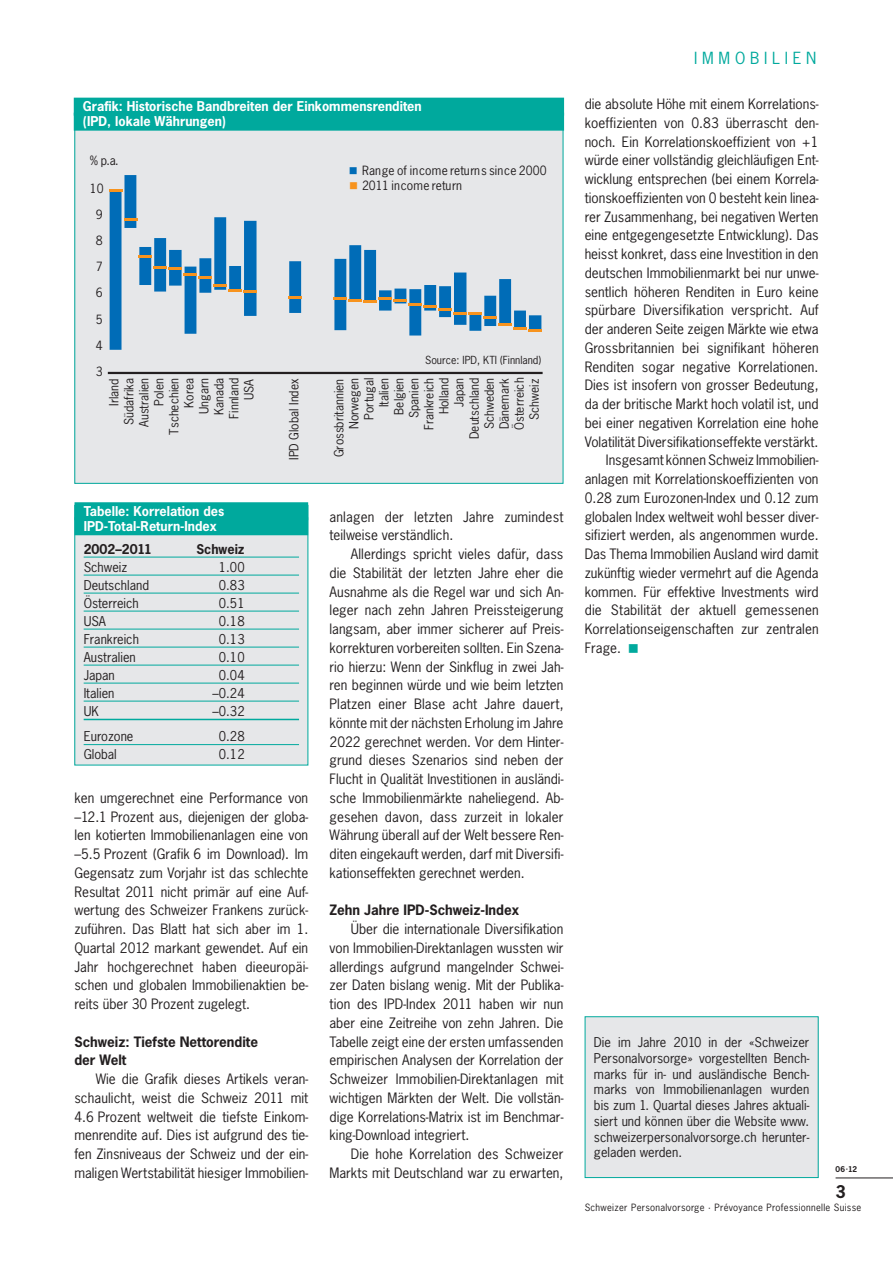
<style>
.page{position:relative;width:893px;height:1263px;background:#fff}
.page>*{position:absolute;margin:0;border:0;box-sizing:border-box;transform-origin:0 0}
.t1{font:700 16.5px "News Gothic LT";color:#231f20}
.t2{font:15.75px "News Gothic LT";letter-spacing:.3em;color:#00a99d}
.Body_Einzug_dt{font:13.5px/18.8px "News Gothic LT";color:#231f20;text-align:justify}
.Zwischentitel_fett_d{font:700 13.5px "News Gothic LT";color:#231f20}
.Kasten_Text{font:12.75px/15.8px "News Gothic LT";color:#231f20;text-align:justify}
.Tabelle_g{font:12.75px "News Gothic LT";color:#231f20}
.Kasten_Titel_grün{font:700 12.75px "News Gothic LT";color:#fff}
.Tabelle_g-2{font:700 12.75px "News Gothic LT";color:#231f20}
.t3{font:12px/15px "News Gothic LT";color:#231f20;text-align:right}
.t4{font:10.5px "News Gothic LT";color:#231f20}
.t5{font:9.45px "News Gothic LT";letter-spacing:.03em;color:#231f20}
.t6{font:700 7.5px "News Gothic LT";color:#231f20}
.s1{color:#00a99d}
</style>
<div class="page">
<hr style="left:836px;top:1178px;width:57px;height:1px;background:#231f20">
<div style="left:585px;top:1017px;width:233px;height:160px;background:#e6e7e9"></div>
<div style="left:585px;top:1016px;width:234px;height:162px;border:1px solid #00a99d"></div>
<div style="left:75px;top:99px;width:488px;height:384px;background:#e6e7e9"></div>
<svg style="left:110px;top:175px;width:402px;height:175px"></svg>
<hr style="left:108px;top:372px;width:435px;height:2px;background:#231f20">
<svg style="left:109px;top:189px;width:13px;height:2px"></svg>
<svg style="left:124px;top:218px;width:13px;height:3px"></svg>
<svg style="left:139px;top:255px;width:13px;height:3px"></svg>
<svg style="left:154px;top:266px;width:103px;height:26px"></svg>
<svg style="left:289px;top:297px;width:13px;height:2px"></svg>
<svg style="left:334px;top:297px;width:208px;height:35px"></svg>
<div style="left:74px;top:98px;width:490px;height:18px;background:#00a99d"></div>
<div style="left:74px;top:113px;width:490px;height:18px;background:#00a99d"></div>
<div style="left:75px;top:505px;width:233px;height:260px;background:#e6e7e9"></div>
<div style="left:75px;top:502px;width:233px;height:18px;background:#00a99d"></div>
<div style="left:75px;top:517px;width:233px;height:18px;background:#00a99d"></div>
<hr style="left:84px;top:557px;width:215px;height:1px;background:#00a99d">
<hr style="left:84px;top:575px;width:215px;height:1px;background:#00a99d">
<hr style="left:84px;top:593px;width:215px;height:1px;background:#00a99d">
<hr style="left:84px;top:611px;width:215px;height:1px;background:#00a99d">
<hr style="left:84px;top:629px;width:215px;height:1px;background:#00a99d">
<hr style="left:84px;top:647px;width:215px;height:1px;background:#00a99d">
<hr style="left:84px;top:665px;width:215px;height:1px;background:#00a99d">
<hr style="left:84px;top:683px;width:215px;height:1px;background:#00a99d">
<hr style="left:84px;top:701px;width:215px;height:1px;background:#00a99d">
<hr style="left:84px;top:719px;width:215px;height:1px;background:#00a99d">
<hr style="left:84px;top:744px;width:215px;height:1px;background:#00a99d">
<div style="left:74px;top:505px;width:234px;height:260px;border:1px solid #00a99d"></div>
<svg style="left:350px;top:182px;width:7px;height:7px"></svg>
<p class="Kasten_Titel_grün" style="left:83px;top:98px;width:340px">Grafik: Historische Bandbreiten der Einkommensrenditen</p>
<p class="Kasten_Titel_grün" style="left:83px;top:113px;width:145px">(IPD, lokale Währungen)</p>
<p class="t3" style="left:90px;top:153px;width:31px">% p.a.</p>
<p class="t3" style="left:90px;top:181px;width:16px">10</p>
<p class="t3" style="left:96px;top:207px;width:8px">9</p>
<p class="t3" style="left:96px;top:233px;width:8px">8</p>
<p class="t3" style="left:96px;top:259px;width:8px">7</p>
<p class="t3" style="left:96px;top:285px;width:8px">6</p>
<p class="t3" style="left:96px;top:311px;width:8px">5</p>
<p class="t3" style="left:96px;top:338px;width:8px">4</p>
<p class="t3" style="left:96px;top:364px;width:8px">3</p>
<p class="t3" style="left:362px;top:163px;width:186px;text-align:left">Range of income returns since 2000<br>2011 income return</p>
<p class="t4" style="left:425px;top:354px;width:118px">Source: IPD, KTI (Finnland)</p>
<p class="t3" style="left:106px;top:435px;width:58px;rotate:-90deg">Irland<br>Südafrika<br>Australien<br>Polen<br>Tschechien<br>Korea<br>Ungarn<br>Kanada<br>Finnland<br>USA</p>
<p class="t3" style="left:286px;top:460px;width:83px;rotate:-90deg">IPD Global Index</p>
<p class="t3" style="left:331px;top:457px;width:81px;rotate:-90deg">Grossbritannien<br>Norwegen<br>Portugal<br>Italien<br>Belgien<br>Spanien<br>Frankreich<br>Holland<br>Japan<br>Deutschland<br>Schweden<br>Dänemark<br>Österreich<br>Schweiz</p>
<p class="Kasten_Titel_grün" style="left:84px;top:503px;width:142px">Tabelle: Korrelation des</p>
<p class="Kasten_Titel_grün" style="left:84px;top:518px;width:135px">IPD-Total-Return-Index</p>
<p class="Tabelle_g-2" style="left:84px;top:540px;width:70px">2002–2011</p>
<p class="Tabelle_g-2" style="left:196px;top:540px;width:50px">Schweiz</p>
<p class="Tabelle_g" style="left:84px;top:558px;width:45px">Schweiz</p>
<p class="Tabelle_g" style="left:219px;top:558px;width:27px">1.00</p>
<p class="Tabelle_g" style="left:84px;top:576px;width:67px">Deutschland</p>
<p class="Tabelle_g" style="left:219px;top:576px;width:27px">0.83</p>
<p class="Tabelle_g" style="left:84px;top:594px;width:57px">Österreich</p>
<p class="Tabelle_g" style="left:219px;top:594px;width:27px">0.51</p>
<p class="Tabelle_g" style="left:84px;top:612px;width:24px">USA</p>
<p class="Tabelle_g" style="left:219px;top:612px;width:27px">0.18</p>
<p class="Tabelle_g" style="left:84px;top:630px;width:57px">Frankreich</p>
<p class="Tabelle_g" style="left:219px;top:630px;width:27px">0.13</p>
<p class="Tabelle_g" style="left:84px;top:648px;width:54px">Australien</p>
<p class="Tabelle_g" style="left:219px;top:648px;width:27px">0.10</p>
<p class="Tabelle_g" style="left:84px;top:666px;width:33px">Japan</p>
<p class="Tabelle_g" style="left:219px;top:666px;width:27px">0.04</p>
<p class="Tabelle_g" style="left:84px;top:684px;width:32px">Italien</p>
<p class="Tabelle_g" style="left:213px;top:684px;width:34px">–0.24</p>
<p class="Tabelle_g" style="left:84px;top:702px;width:17px">UK</p>
<p class="Tabelle_g" style="left:213px;top:702px;width:34px">–0.32</p>
<p class="Tabelle_g" style="left:84px;top:728px;width:51px">Eurozone</p>
<p class="Tabelle_g" style="left:219px;top:728px;width:27px">0.28</p>
<p class="Tabelle_g" style="left:84px;top:746px;width:35px">Global</p>
<p class="Tabelle_g" style="left:219px;top:746px;width:27px">0.12</p>
<p class="Body_Einzug_dt" style="left:74px;top:788px;width:235px">ken umgerechnet eine Performance von –12.1 Prozent aus, diejenigen der globa&shy;len kotierten Immobilienanlagen eine von –5.5 Prozent (Grafik 6 im Download). Im Gegensatz zum Vorjahr ist das schlechte Resultat 2011 nicht primär auf eine Auf&shy;wertung des Schweizer Frankens zurück&shy;zuführen. Das Blatt hat sich aber im 1.<br>Quartal 2012 markant gewendet. Auf ein Jahr hochgerechnet haben dieeuropäi&shy;schen und globalen Immobilienaktien be&shy;reits über 30 Prozent zugelegt.</p>
<p class="Zwischentitel_fett_d" style="left:74px;top:1033px;width:185px">Schweiz: Tiefste Nettorendite</p>
<p class="Zwischentitel_fett_d" style="left:74px;top:1051px;width:53px">der Welt</p>
<p class="Body_Einzug_dt" style="left:74px;top:1069px;width:235px;text-indent:21px">Wie die Grafik dieses Artikels veran&shy;schaulicht, weist die Schweiz 2011 mit 4.6 Prozent weltweit die tiefste Einkom&shy;menrendite auf. Dies ist aufgrund des tie&shy;fen Zinsniveaus der Schweiz und der ein&shy;maligen Wertstabilität hiesiger Immobilien-</p>
<p class="Body_Einzug_dt" style="left:330px;top:507px;width:235px">anlagen der letzten Jahre zumindest teilweise verständlich.</p>
<p class="Body_Einzug_dt" style="left:330px;top:544px;width:236px;text-indent:21px">Allerdings spricht vieles dafür, dass die Stabilität der letzten Jahre eher die Ausnahme als die Regel war und sich An&shy;leger nach zehn Jahren Preissteigerung langsam, aber immer sicherer auf Preis&shy;korrekturen vorbereiten sollten. Ein Szena&shy;rio hierzu: Wenn der Sinkflug in zwei Jah&shy;ren beginnen würde und wie beim letzten Platzen einer Blase acht Jahre dauert, könnte mit der nächsten Erholung im Jahre 2022 gerechnet werden. Vor dem Hinter&shy;grund dieses Szenarios sind neben der Flucht in Qualität Investitionen in ausländi&shy;sche Immobilienmärkte naheliegend. Ab&shy;gesehen davon, dass zurzeit in lokaler Währung überall auf der Welt bessere Ren&shy;diten eingekauft werden, darf mit Diversifi&shy;kationseffekten gerechnet werden.</p>
<p class="Zwischentitel_fett_d" style="left:330px;top:901px;width:191px">Zehn Jahre IPD-Schweiz-Index</p>
<p class="Body_Einzug_dt" style="left:330px;top:919px;width:235px;text-indent:21px">Über die internationale Diversifikation von Immobilien-Direktanlagen wussten wir allerdings aufgrund mangelnder Schwei&shy;zer Daten bislang wenig. Mit der Publika&shy;tion des IPD-Index 2011 haben wir nun aber eine Zeitreihe von zehn Jahren. Die Tabelle zeigt eine der ersten umfassenden empirischen Analysen der Korrelation der Schweizer Immobilien-Direktanlagen mit wichtigen Märkten der Welt. Die vollstän&shy;dige Korrelations-Matrix ist im Benchmar&shy;king-Download integriert.</p>
<p class="Body_Einzug_dt" style="left:330px;top:1144px;width:235px;text-align:right">Die hohe Korrelation des Schweizer<br>Markts mit Deutschland war zu erwarten,</p>
<p class="t2" style="left:694px;top:48px;width:124px">IMMOBILIEN</p>
<p class="Body_Einzug_dt" style="left:585px;top:94px;width:236px">die absolute Höhe mit einem Korrelations&shy;koeffizienten von 0.83 überrascht den&shy;noch. Ein Korrelationskoeffizient von +1 würde einer vollständig gleichläufigen Ent&shy;wicklung entsprechen (bei einem Korrela&shy;tionskoeffizienten von 0 besteht kein linea&shy;rer Zusammenhang, bei negativen Werten eine entgegengesetzte Entwicklung). Das heisst konkret, dass eine Investition in den deutschen Immobilienmarkt bei nur unwe&shy;sentlich höheren Renditen in Euro keine spürbare Diversifikation verspricht. Auf der anderen Seite zeigen Märkte wie etwa Grossbritannien bei signifikant höheren Renditen sogar negative Korrelationen.<br>Dies ist insofern von grosser Bedeutung, da der britische Markt hoch volatil ist, und bei einer negativen Korrelation eine hohe Volatilität Diversifikationseffekte verstärkt.</p>
<p class="Body_Einzug_dt" style="left:585px;top:451px;width:236px;text-indent:21px">Insgesamt können Schweiz Immobilien&shy;anlagen mit Korrelationskoeffizienten von 0.28 zum Eurozonen-Index und 0.12 zum globalen Index weltweit wohl besser diver&shy;sifiziert werden, als angenommen wurde.<br>Das Thema Immobilien Ausland wird damit zukünftig wieder vermehrt auf die Agenda kommen. Für effektive Investments wird die Stabilität der aktuell gemessenen Korrelationseigenschaften zur zentralen Frage. <span class="s1">■</span></p>
<p class="Kasten_Text" style="left:594px;top:1034px;width:217px">Die im Jahre 2010 in der «Schweizer Personalvorsorge» vorgestellten Bench&shy;marks für in- und ausländische Bench&shy;marks von Immobilienanlagen wurden bis zum 1. Quartal dieses Jahres aktuali&shy;siert und können über die Website www. schweizerpersonalvorsorge.ch herunter&shy;geladen werden.</p>
<p class="t6" style="left:836px;top:1164px;width:23px">06·12</p>
<p class="t1" style="left:836px;top:1180px;width:12px">3</p>
<p class="t5" style="left:585px;top:1201px;width:278px">Schweizer Personalvorsorge · Prévoyance Professionnelle Suisse</p>
</div>
